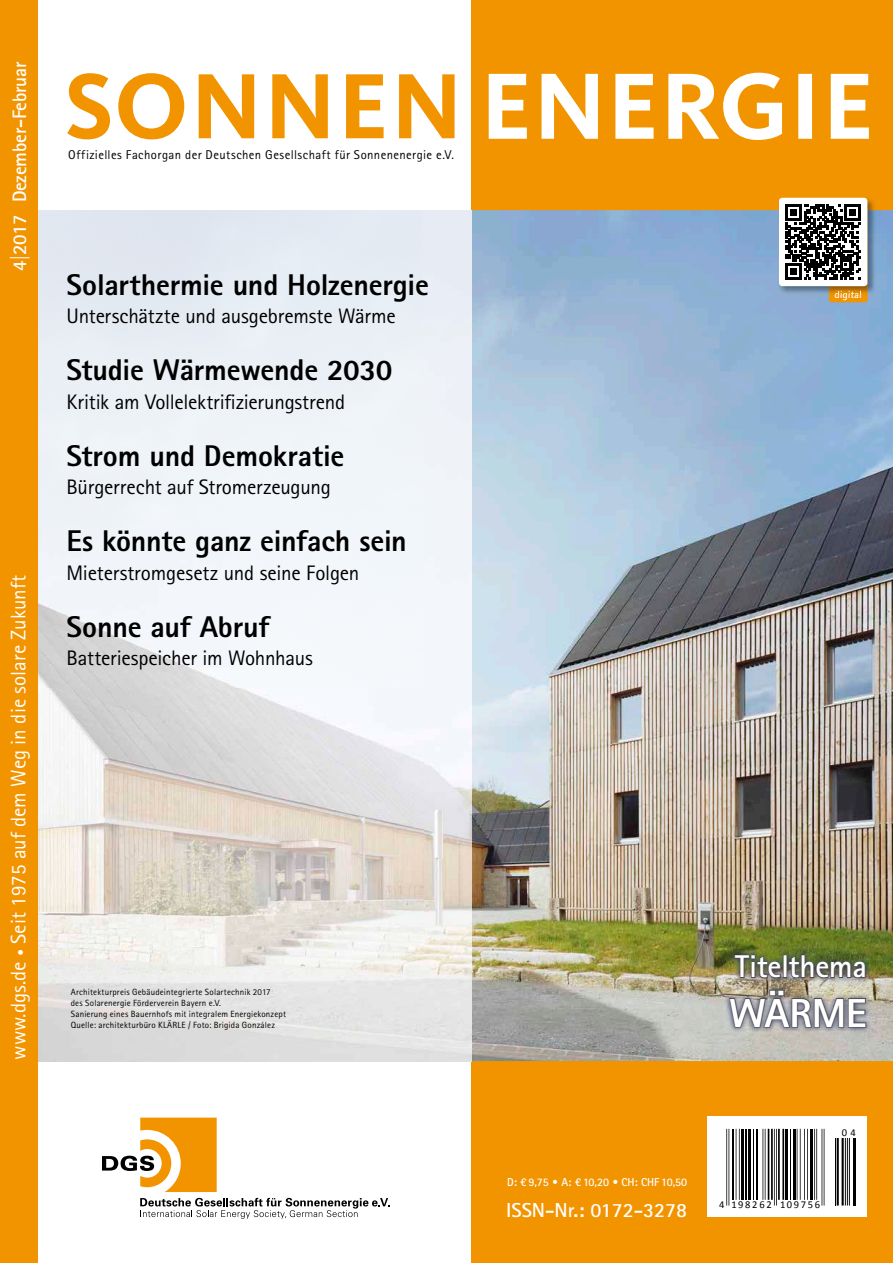
<style>
.page{position:relative;width:893px;height:1263px;background:#fff}
.page>*{position:absolute;margin:0;border:0;box-sizing:border-box;transform-origin:0 0}
.t1{font:800 40.5px "Rotis Sans Serif Std";letter-spacing:-.005em;color:#fff}
.t2{font:700 31.5px "Rotis Sans Serif Std";letter-spacing:-.015em;color:#fff}
.t3{font:800 30px "Rotis Sans Serif Std";letter-spacing:-.01em;color:#000}
.t4{font:21px "Rotis Sans Serif Std";letter-spacing:-.01em;color:#000}
.t5{font:21px "Rotis Sans Serif Std";color:#fff}
.t6{font:700 20.25px "Rotis Sans Serif Std";color:#fff}
.t7{font:700 19.5px "Rotis Sans Serif Std";letter-spacing:-.01em;color:#fff}
.t8{font:12.75px "Rotis Sans Serif Std";letter-spacing:.03em;color:#000}
.t9{font:700 11.55px "Rotis Sans Serif Std";letter-spacing:-.005em;color:#fff}
.t10{font:10.5px "Calibri";letter-spacing:.16em;color:#000}
.t11{font:700 10.5px "Rotis Sans Serif Std";color:#fff}
.t12{font:9px/11.2px "Rotis Sans Serif Std";letter-spacing:.02em;color:#000}
.s1{font-weight:700;font-size:13.5px}
</style>
<div class="page">
<svg style="left:102px;top:1117px;width:115px;height:75px"></svg>
<svg style="left:140px;top:1198px;width:249px;height:21px"></svg>
<div style="left:472px;top:0;width:421px;height:1263px;background:#f29400"></div>
<img style="left:472px;top:210px;width:421px;height:851px">
<img style="left:38px;top:210px;width:434px;height:851px">
<div style="left:0;top:0;width:38px;height:1263px;background:#f29400"></div>
<svg style="left:489px;top:73px;width:380px;height:67px"></svg>
<svg style="left:67px;top:73px;width:388px;height:66px"></svg>
<div style="left:708px;top:1117px;width:159px;height:100px;background:#fff"></div>
<div style="left:829px;top:206px;width:38px;height:96px;background:#f29400;border-radius:3px"></div>
<img style="left:778px;top:197px;width:98px;height:98px">
<img style="left:829px;top:284px;width:38px;height:11px">
<img style="left:835px;top:291px;width:26px;height:4px">
<div style="left:779px;top:198px;width:88px;height:88px;background:#fff;border-radius:3px"></div>
<svg style="left:786px;top:205px;width:75px;height:74px"></svg>
<img style="left:724px;top:949px;width:147px;height:84px">
<img style="left:728px;top:954px;width:139px;height:75px">
<hr style="left:726px;top:1129px;width:1px;height:76px;background:#000">
<hr style="left:728px;top:1129px;width:1px;height:76px;background:#000">
<hr style="left:732px;top:1129px;width:1px;height:71px;background:#000">
<hr style="left:736px;top:1129px;width:1px;height:71px;background:#000">
<hr style="left:739px;top:1129px;width:1px;height:71px;background:#000">
<hr style="left:741px;top:1129px;width:3px;height:71px;background:#000">
<hr style="left:745px;top:1129px;width:2px;height:71px;background:#000">
<hr style="left:748px;top:1129px;width:3px;height:71px;background:#000">
<hr style="left:753px;top:1129px;width:1px;height:71px;background:#000">
<hr style="left:756px;top:1129px;width:2px;height:71px;background:#000">
<hr style="left:762px;top:1129px;width:1px;height:71px;background:#000">
<hr style="left:765px;top:1129px;width:1px;height:71px;background:#000">
<hr style="left:768px;top:1129px;width:1px;height:71px;background:#000">
<hr style="left:771px;top:1129px;width:2px;height:71px;background:#000">
<hr style="left:774px;top:1129px;width:1px;height:76px;background:#000">
<hr style="left:776px;top:1129px;width:1px;height:76px;background:#000">
<hr style="left:778px;top:1129px;width:2px;height:71px;background:#000">
<hr style="left:782px;top:1129px;width:2px;height:71px;background:#000">
<hr style="left:785px;top:1129px;width:3px;height:71px;background:#000">
<hr style="left:790px;top:1129px;width:1px;height:71px;background:#000">
<hr style="left:793px;top:1129px;width:2px;height:71px;background:#000">
<hr style="left:797px;top:1129px;width:1px;height:71px;background:#000">
<hr style="left:800px;top:1129px;width:1px;height:71px;background:#000">
<hr style="left:804px;top:1129px;width:1px;height:71px;background:#000">
<hr style="left:807px;top:1129px;width:1px;height:71px;background:#000">
<hr style="left:810px;top:1129px;width:3px;height:71px;background:#000">
<hr style="left:814px;top:1129px;width:1px;height:71px;background:#000">
<hr style="left:816px;top:1129px;width:1px;height:71px;background:#000">
<hr style="left:822px;top:1129px;width:1px;height:76px;background:#000">
<hr style="left:824px;top:1129px;width:1px;height:76px;background:#000">
<hr style="left:835px;top:1138px;width:1px;height:67px;background:#000">
<hr style="left:837px;top:1138px;width:2px;height:67px;background:#000">
<hr style="left:842px;top:1138px;width:2px;height:67px;background:#000">
<hr style="left:845px;top:1138px;width:1px;height:67px;background:#000">
<hr style="left:847px;top:1138px;width:1px;height:67px;background:#000">
<hr style="left:849px;top:1138px;width:1px;height:67px;background:#000">
<hr style="left:853px;top:1138px;width:2px;height:67px;background:#000">
<h3 class="t7" style="left:7px;top:202px;width:143px;rotate:-90deg">Dezember-Februar</h3>
<h3 class="t7" style="left:7px;top:271px;width:59px;rotate:-90deg">4|2017</h3>
<h3 class="t5" style="left:6px;top:1059px;width:486px;rotate:-90deg">www.dgs.de <span class="s1">•</span> Seit 1975 auf dem Weg in die solare Zukunft</h3>
<h3 class="t8" style="left:68px;top:147px;width:387px">Offizielles Fachorgan der Deutschen Gesellschaft für Sonnenenergie e.V.</h3>
<h3 class="t3" style="left:67px;top:266px;width:364px">Solarthermie und Holzenergie</h3>
<h3 class="t4" style="left:67px;top:304px;width:331px">Unterschätzte und ausgebremste Wärme</h3>
<h3 class="t3" style="left:67px;top:351px;width:327px">Studie Wärmewende 2030</h3>
<h3 class="t4" style="left:67px;top:389px;width:280px">Kritik am Vollelektrifizierungstrend</h3>
<h3 class="t3" style="left:67px;top:437px;width:279px">Strom und Demokratie</h3>
<h3 class="t4" style="left:67px;top:475px;width:266px">Bürgerrecht auf Stromerzeugung</h3>
<h3 class="t3" style="left:67px;top:522px;width:342px">Es könnte ganz einfach sein</h3>
<h3 class="t4" style="left:67px;top:560px;width:294px">Mieterstromgesetz und seine Folgen</h3>
<h3 class="t3" style="left:67px;top:608px;width:205px">Sonne auf Abruf</h3>
<h3 class="t4" style="left:67px;top:646px;width:248px">Batteriespeicher im Wohnhaus</h3>
<p class="t12" style="left:71px;top:986px;width:217px">Architekturpreis Gebäudeintegrierte Solartechnik 2017<br>des Solarenergie Förderverein Bayern e.V.<br>Sanierung eines Bauernhofs mit integralem Energiekonzept Quelle: architekturbüro KLÄRLE / Foto: Brigida González</p>
<p class="t11" style="left:835px;top:288px;width:29px">digital</p>
<h2 class="t2" style="left:735px;top:947px;width:133px">Titelthema</h2>
<h1 class="t1" style="left:729px;top:987px;width:139px">WÄRME</h1>
<p class="t9" style="left:507px;top:1174px;width:182px">D: € 9,75 • A: € 10,20 • CH: CHF 10,50</p>
<h3 class="t6" style="left:506px;top:1197px;width:183px">ISSN-Nr.: 0172-3278</h3>
<p class="t10" style="left:842px;top:1126px;width:15px">0 4</p>
<p class="t10" style="left:719px;top:1197px;width:103px">4 198262 109756</p>
</div>
